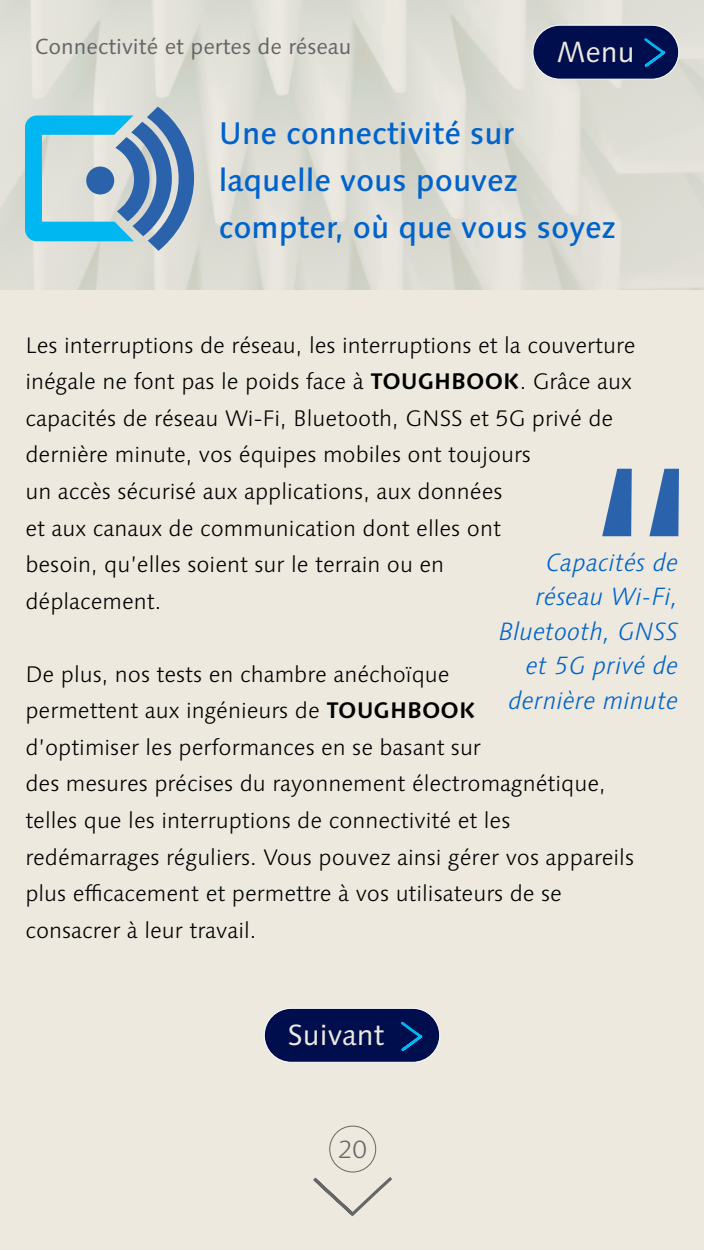
<style>
.page{position:relative;width:704px;height:1250px;background:#fff}
.page>*{position:absolute;margin:0;border:0;box-sizing:border-box;transform-origin:0 0}
.t1{font:500 31.25px/46.9px "Syntax Next LT Pro";color:#0063cc}
.t2{font:29.31px "Syntax Next LT Pro";color:#ede9de}
.t3{font:italic 300 25px/34.4px "Syntax Next LT Pro";color:#0063cc;text-align:right}
.t4{font:300 25px "Syntax Next LT Pro";color:#666}
.t5{font:300 22.5px/36.6px "Syntax Next LT Pro";color:#000}
.t6{font:21.88px "Syntax Next LT Pro";color:#666}
.s1{font-weight:700}
</style>
<div class="page">
<div style="left:0;top:396px;width:703px;height:854px;background:#ede9de"></div>
<div style="left:0;top:0;width:703px;height:397px;background:#ede9de"></div>
<img style="left:1px;top:0;width:702px;height:290px">
<svg style="left:25px;top:97px;width:170px;height:159px"></svg>
<div style="left:86px;top:167px;width:28px;height:28px;background:#2a62ac;border-radius:50%"></div>
<svg style="left:602px;top:469px;width:76px;height:67px"></svg>
<svg style="left:313px;top:1177px;width:79px;height:40px"></svg>
<div style="left:329px;top:1126px;width:46px;height:46px;border:1px solid #666;border-radius:50%"></div>
<div style="left:264px;top:1008px;width:175px;height:54px;background:#000e4e;border-radius:27px"></div>
<div style="left:264px;top:1008px;width:175px;height:54px;border:1px solid #fff;border-radius:27px"></div>
<svg style="left:401px;top:1021px;width:22px;height:29px"></svg>
<div style="left:532px;top:25px;width:146px;height:54px;background:#000e4e;border-radius:27px"></div>
<div style="left:532px;top:25px;width:146px;height:54px;border:1px solid #fff;border-radius:27px"></div>
<svg style="left:644px;top:38px;width:22px;height:28px"></svg>
<p class="t6" style="left:35px;top:33px;width:318px">Connectivité et pertes de réseau</p>
<h2 class="t2" style="left:556px;top:33px;width:79px">Menu</h2>
<h1 class="t1" style="left:218px;top:109px;width:398px">Une connectivité sur laquelle vous pouvez compter, où que vous soyez</h1>
<p class="t5" style="left:25px;top:327px;width:611px">Les interruptions de réseau, les interruptions et la couverture inégale ne font pas le poids face à <span class="s1">TOUGHBOOK</span>. Grâce aux capacités de réseau Wi-Fi, Bluetooth, GNSS et 5G privé de dernière minute, vos équipes mobiles ont toujours<br>un accès sécurisé aux applications, aux données<br>et aux canaux de communication dont elles ont<br>besoin, qu’elles soient sur le terrain ou en<br>déplacement.</p>
<p class="t3" style="left:498px;top:545px;width:181px">Capacités de réseau Wi-Fi,<br>Bluetooth, GNSS et 5G privé de dernière minute</p>
<p class="t5" style="left:25px;top:656px;width:609px">De plus, nos tests en chambre anéchoïque<br>permettent aux ingénieurs de <span class="s1">TOUGHBOOK<br></span>d’optimiser les performances en se basant sur<br>des mesures précises du rayonnement électromagnétique, telles que les interruptions de connectivité et les redémarrages réguliers. Vous pouvez ainsi gérer vos appareils plus efficacement et permettre à vos utilisateurs de se consacrer à leur travail.</p>
<h2 class="t2" style="left:288px;top:1016px;width:98px">Suivant</h2>
<p class="t4" style="left:338px;top:1134px;width:31px">20</p>
</div>
